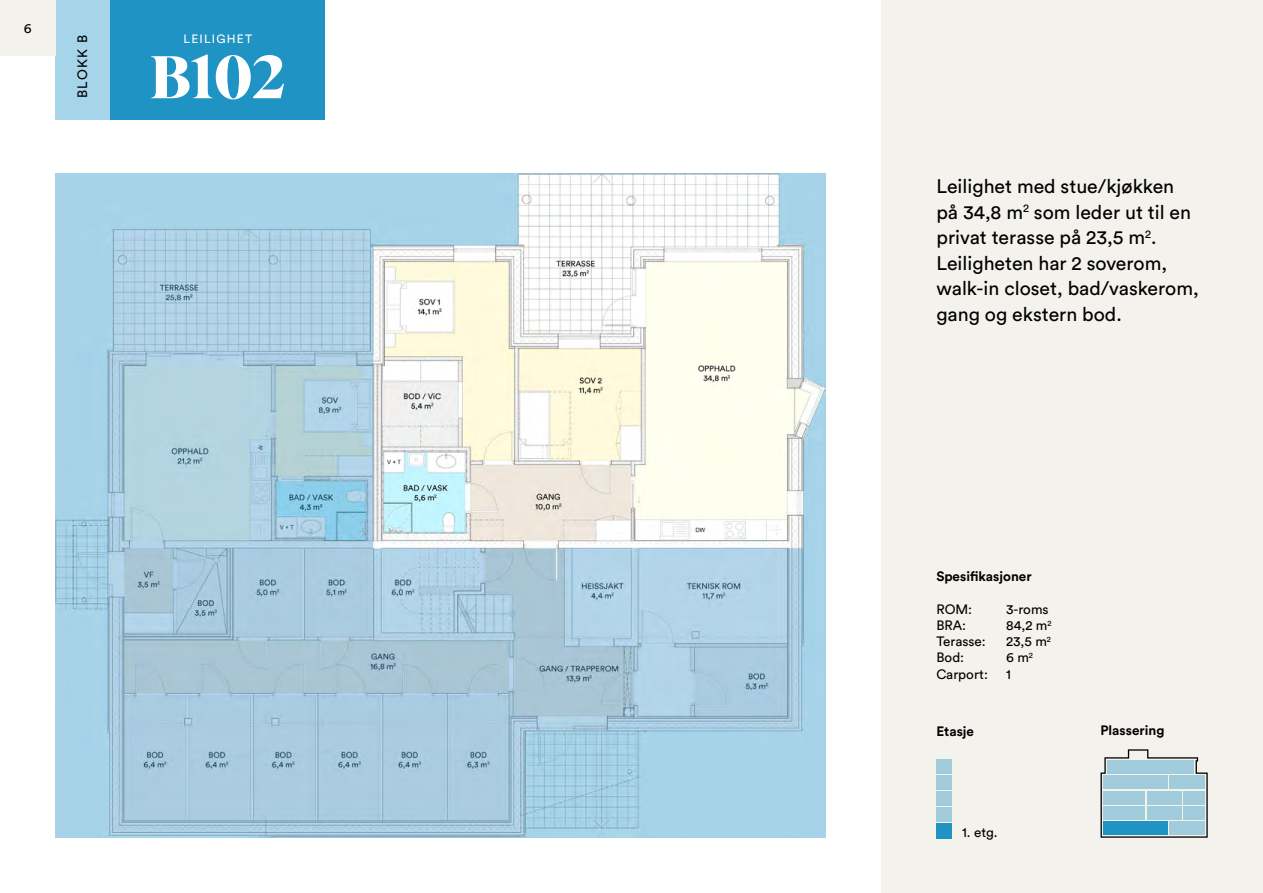
<style>
.page{position:relative;width:1263px;height:893px;background:#fff}
.page>*{position:absolute;margin:0;border:0;box-sizing:border-box;transform-origin:0 0}
.t1{font:700 60px "Superior Title";color:#fff}
.t2{font:19.5px/25.5px "Circular Std";color:#000}
.t3{font:13.5px/16.2px "Circular Std";color:#000}
.t4{font:700 13.5px "Circular Std";color:#000}
.t5{font:12px "Circular Std";letter-spacing:.1em;color:#fff}
</style>
<div class="page">
<div style="left:881px;top:0;width:382px;height:893px;background:#f4f2ec"></div>
<div style="left:111px;top:0;width:214px;height:119px;background:#2093c5"></div>
<div style="left:55px;top:0;width:56px;height:119px;background:#a6d4e8"></div>
<div style="left:936px;top:824px;width:16px;height:15px;background:#2093c5"></div>
<div style="left:936px;top:807px;width:16px;height:15px;background:#a0ccdc"></div>
<div style="left:936px;top:791px;width:16px;height:15px;background:#a0ccdc"></div>
<div style="left:936px;top:775px;width:16px;height:15px;background:#a0ccdc"></div>
<div style="left:936px;top:759px;width:16px;height:15px;background:#a0ccdc"></div>
<svg style="left:1100px;top:749px;width:108px;height:89px"></svg>
<div style="left:1107px;top:760px;width:87px;height:14px;background:#a0ccdc"></div>
<div style="left:1169px;top:775px;width:36px;height:14px;background:#a0ccdc"></div>
<div style="left:1103px;top:775px;width:65px;height:14px;background:#a0ccdc"></div>
<div style="left:1103px;top:791px;width:42px;height:13px;background:#a0ccdc"></div>
<div style="left:1147px;top:791px;width:34px;height:13px;background:#a0ccdc"></div>
<div style="left:1183px;top:791px;width:22px;height:13px;background:#a0ccdc"></div>
<div style="left:1183px;top:806px;width:22px;height:14px;background:#a0ccdc"></div>
<div style="left:1147px;top:806px;width:34px;height:14px;background:#a0ccdc"></div>
<div style="left:1103px;top:806px;width:42px;height:14px;background:#a0ccdc"></div>
<div style="left:1103px;top:821px;width:65px;height:14px;background:#2093c5"></div>
<div style="left:1169px;top:821px;width:36px;height:14px;background:#a0ccdc"></div>
<img style="left:55px;top:174px;width:771px;height:664px">
<div style="left:0;top:0;width:55px;height:55px;background:#f4f2ec"></div>
<p class="t3" style="left:24px;top:20px;width:9px">6</p>
<p class="t3" style="left:74px;top:98px;width:65px;rotate:-90deg">BLOKK B</p>
<p class="t5" style="left:184px;top:32px;width:70px">LEILIGHET</p>
<h1 class="t1" style="left:150px;top:40px;width:137px">B102</h1>
<p class="t2" style="left:936px;top:173px;width:264px">Leilighet med stue/kjøkken på 34,8 m<sup>2</sup> som leder ut til en privat terasse på 23,5 m<sup>2</sup>.<br>Leiligheten har 2 soverom, walk-in closet, bad/vaskerom, gang og ekstern bod.</p>
<p class="t4" style="left:936px;top:568px;width:97px">Spesifikasjoner</p>
<p class="t3" style="left:936px;top:601px;width:53px">ROM:<br>BRA:<br>Terasse:<br>Bod:<br>Carport:</p>
<p class="t3" style="left:1006px;top:601px;width:47px">3-roms<br>84,2 m<sup>2<br></sup>23,5 m<sup>2<br></sup>6 m<sup>2<br></sup>1</p>
<p class="t4" style="left:936px;top:722px;width:39px">Etasje</p>
<p class="t3" style="left:962px;top:824px;width:37px">1. etg.</p>
<p class="t4" style="left:1100px;top:721px;width:65px">Plassering</p>
</div>
